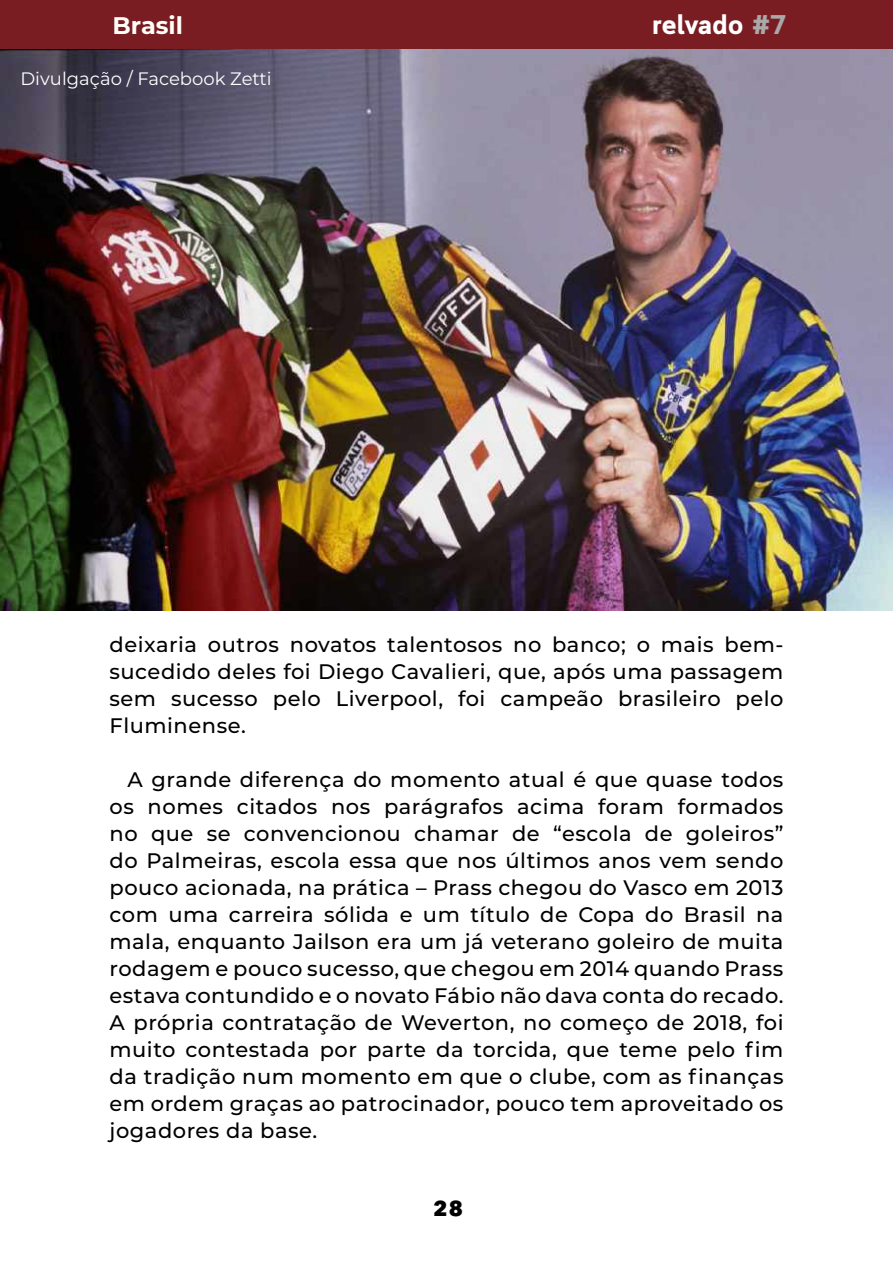
<style>
.page{position:relative;width:893px;height:1263px;background:#fff}
.page>*{position:absolute;margin:0;border:0;box-sizing:border-box;transform-origin:0 0}
.t1{font:700 27px "Cloud";letter-spacing:-.01em;color:#fff}
.t2{font:700 27px "Avenir Next LT Pro";color:#000}
.t3{font:700 24px "Montserrat";color:#fffffa}
.t4{font:500 21px/27px "Montserrat";letter-spacing:.025em;color:#000;text-align:justify}
.t5{font:18px "Montserrat";color:#fff}
.s1{color:#a9a9a9}
</style>
<div class="page">
<div style="left:0;top:0;width:893px;height:49px;background:#7a1d23"></div>
<img style="left:0;top:49px;width:893px;height:561px">
<p class="t3" style="left:112px;top:8px;width:72px">Brasil</p>
<p class="t5" style="left:20px;top:66px;width:253px">Divulgação / Facebook Zetti</p>
<p class="t1" style="left:652px;top:9px;width:135px">relvado <span class="s1">#7</span></p>
<p class="t4" style="left:110px;top:630px;width:675px">deixaria outros novatos talentosos no banco; o mais bem&shy;sucedido deles foi Diego Cavalieri, que, após uma passagem sem sucesso pelo Liverpool, foi campeão brasileiro pelo Fluminense.</p>
<p class="t4" style="left:110px;top:765px;width:675px;text-indent:18px">A grande diferença do momento atual é que quase todos os nomes citados nos parágrafos acima foram formados no que se convencionou chamar de “escola de goleiros” do Palmeiras, escola essa que nos últimos anos vem sendo pouco acionada, na prática – Prass chegou do Vasco em 2013 com uma carreira sólida e um título de Copa do Brasil na mala, enquanto Jailson era um já veterano goleiro de muita rodagem e pouco sucesso, que chegou em 2014 quando Prass estava contundido e o novato Fábio não dava conta do recado.<br>A própria contratação de Weverton, no começo de 2018, foi muito contestada por parte da torcida, que teme pelo fim da tradição num momento em que o clube, com as finanças em ordem graças ao patrocinador, pouco tem aproveitado os jogadores da base.</p>
<p class="t2" style="left:432px;top:1190px;width:33px">28</p>
</div>
